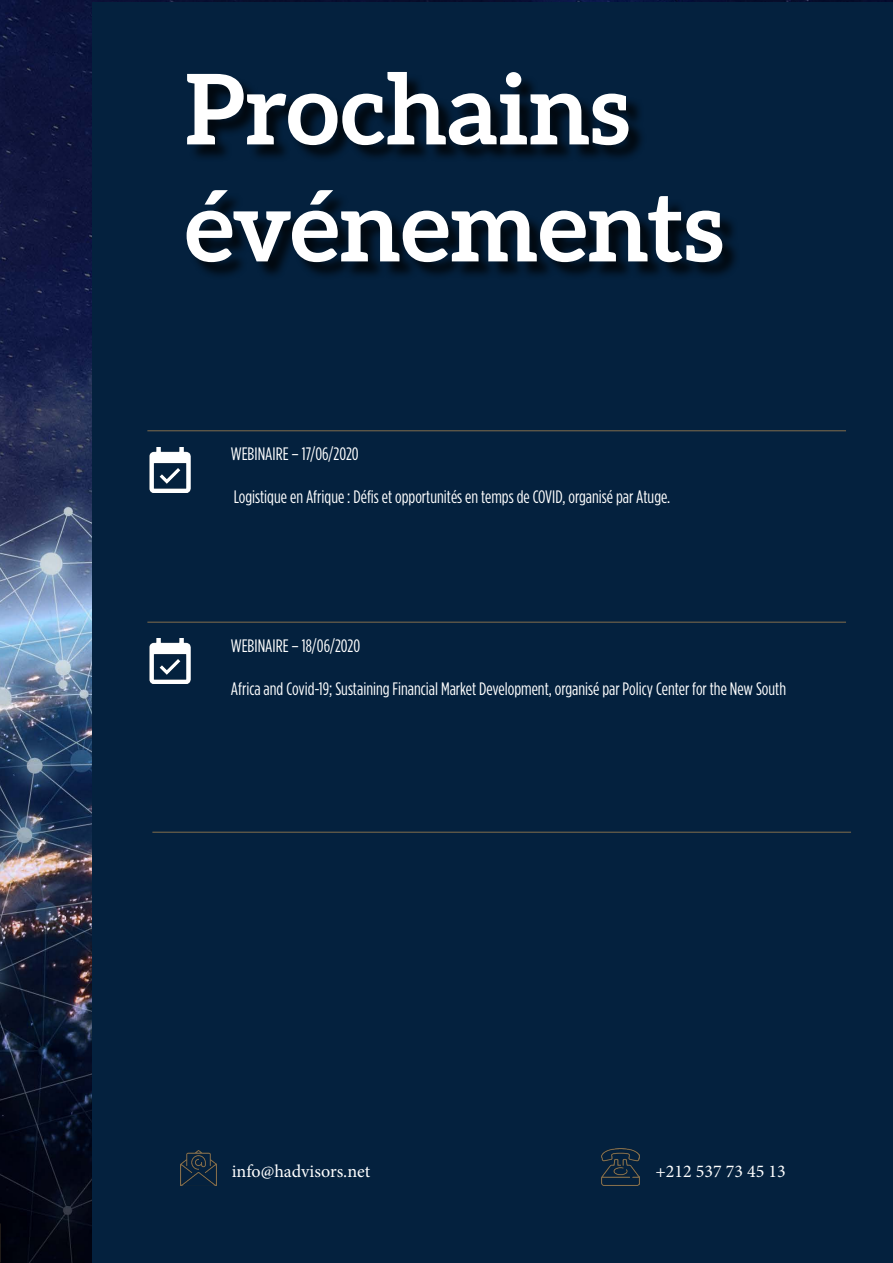
<style>
.page{position:relative;width:893px;height:1263px;background:#fff}
.page>*{position:absolute;margin:0;border:0;box-sizing:border-box;transform-origin:0 0}
.t1{font:700 97.5px/117px "Aleo";color:#fff}
.t2{font:18px "Gotham Condensed";color:#fff}
.t3{font:18px "Minion Pro";color:#fff}
</style>
<div class="page">
<img style="left:0;top:0;width:893px;height:1263px">
<div style="left:93px;top:2px;width:800px;height:1261px;background:#04213e"></div>
<div style="left:189px;top:74px;width:552px;height:206px;background:#000;opacity:.75"></div>
<img style="left:181px;top:1150px;width:35px;height:36px">
<img style="left:602px;top:1148px;width:37px;height:38px">
<hr style="left:152px;top:832px;width:699px;height:1px;background:#826d4c">
<img style="left:149px;top:639px;width:42px;height:45px">
<hr style="left:147px;top:622px;width:699px;height:1px;background:#826d4c">
<img style="left:149px;top:447px;width:42px;height:45px">
<hr style="left:147px;top:430px;width:699px;height:1px;background:#826d4c">
<div style="left:0;top:1211px;width:8px;height:52px;background:#00010a"></div>
<h1 class="t1" style="left:185px;top:49px;width:540px">Prochains événements</h1>
<p class="t2" style="left:231px;top:444px;width:129px">WEBINAIRE – 17/06/2020</p>
<p class="t2" style="left:234px;top:487px;width:438px">Logistique en Afrique : Défis et opportunités en temps de COVID, organisé par Atuge.</p>
<p class="t2" style="left:231px;top:635px;width:131px">WEBINAIRE – 18/06/2020</p>
<p class="t2" style="left:231px;top:679px;width:557px">Africa and Covid-19; Sustaining Financial Market Development, organisé par Policy Center for the New South</p>
<p class="t3" style="left:232px;top:1159px;width:140px">info@hadvisors.net</p>
<p class="t3" style="left:655px;top:1159px;width:132px">+212 537 73 45 13</p>
</div>
